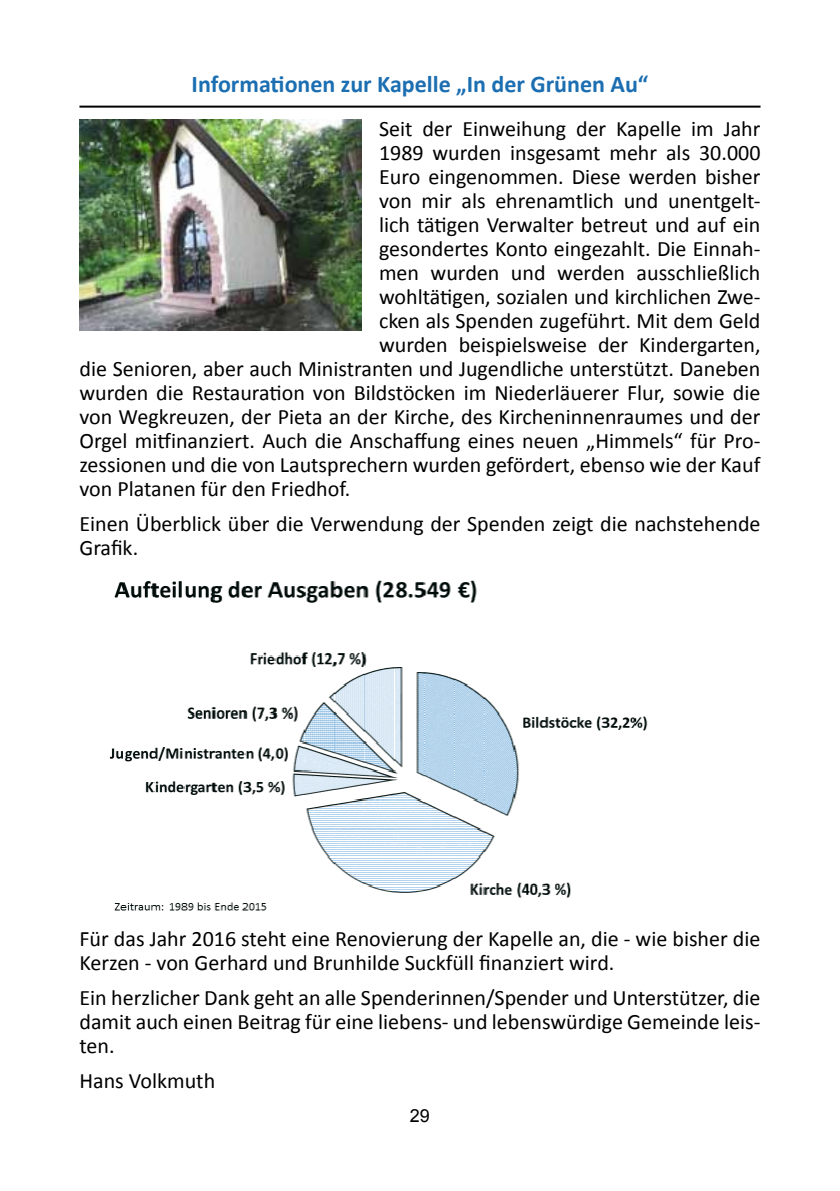
<style>
.page{position:relative;width:840px;height:1191px;background:#fff}
.page>*{position:absolute;margin:0;border:0;box-sizing:border-box;transform-origin:0 0}
.t1{font:700 24px "Calibri";color:#1b6eb1}
.t2{font:22px/24px "Calibri";color:#000}
.t3{font:18px "Arial";color:#000}
</style>
<div class="page">
<hr style="left:79px;top:106px;width:681px;height:2px;background:#000">
<img style="left:79px;top:119px;width:282px;height:211px">
<img style="left:109px;top:580px;width:539px;height:331px">
<p class="t1" style="left:191px;top:69px;width:458px">Informationen zur Kapelle „In der Grünen Au“</p>
<p class="t2" style="left:379px;top:115px;width:383px">Seit der Einweihung der Kapelle im Jahr</p>
<p class="t2" style="left:379px;top:139px;width:383px">1989 wurden insgesamt mehr als 30.000</p>
<p class="t2" style="left:379px;top:163px;width:383px">Euro eingenommen. Diese werden bisher</p>
<p class="t2" style="left:379px;top:187px;width:383px">von mir als ehrenamtlich und unentgelt-</p>
<p class="t2" style="left:379px;top:211px;width:383px">lich tätigen Verwalter betreut und auf ein</p>
<p class="t2" style="left:379px;top:235px;width:383px">gesondertes Konto eingezahlt. Die Einnah-</p>
<p class="t2" style="left:379px;top:259px;width:382px">men wurden und werden ausschließlich</p>
<p class="t2" style="left:379px;top:283px;width:383px">wohltätigen, sozialen und kirchlichen Zwe-</p>
<p class="t2" style="left:379px;top:307px;width:383px">cken als Spenden zugeführt. Mit dem Geld</p>
<p class="t2" style="left:379px;top:331px;width:383px">wurden beispielsweise der Kindergarten,</p>
<p class="t2" style="left:79px;top:355px;width:682px">die Senioren, aber auch Ministranten und Jugendliche unterstützt. Daneben</p>
<p class="t2" style="left:79px;top:379px;width:682px">wurden die Restauration von Bildstöcken im Niederläuerer Flur, sowie die</p>
<p class="t2" style="left:79px;top:403px;width:682px">von Wegkreuzen, der Pieta an der Kirche, des Kircheninnenraumes und der</p>
<p class="t2" style="left:79px;top:427px;width:682px">Orgel mitfinanziert. Auch die Anschaffung eines neuen „Himmels“ für Pro-</p>
<p class="t2" style="left:79px;top:451px;width:682px">zessionen und die von Lautsprechern wurden gefördert, ebenso wie der Kauf</p>
<p class="t2" style="left:79px;top:475px;width:272px">von Platanen für den Friedhof.</p>
<p class="t2" style="left:79px;top:511px;width:682px">Einen Überblick über die Verwendung der Spenden zeigt die nachstehende<br>Grafik.</p>
<p class="t2" style="left:79px;top:925px;width:682px">Für das Jahr 2016 steht eine Renovierung der Kapelle an, die - wie bisher die<br>Kerzen - von Gerhard und Brunhilde Suckfüll finanziert wird.</p>
<p class="t2" style="left:79px;top:984px;width:682px;text-align:justify">Ein herzlicher Dank geht an alle Spenderinnen/Spender und Unterstützer, die damit auch einen Beitrag für eine liebens- und lebenswürdige Gemeinde leis&shy;ten.</p>
<p class="t2" style="left:79px;top:1068px;width:137px">Hans Volkmuth</p>
<p class="t3" style="left:410px;top:1103px;width:22px">29</p>
</div>
